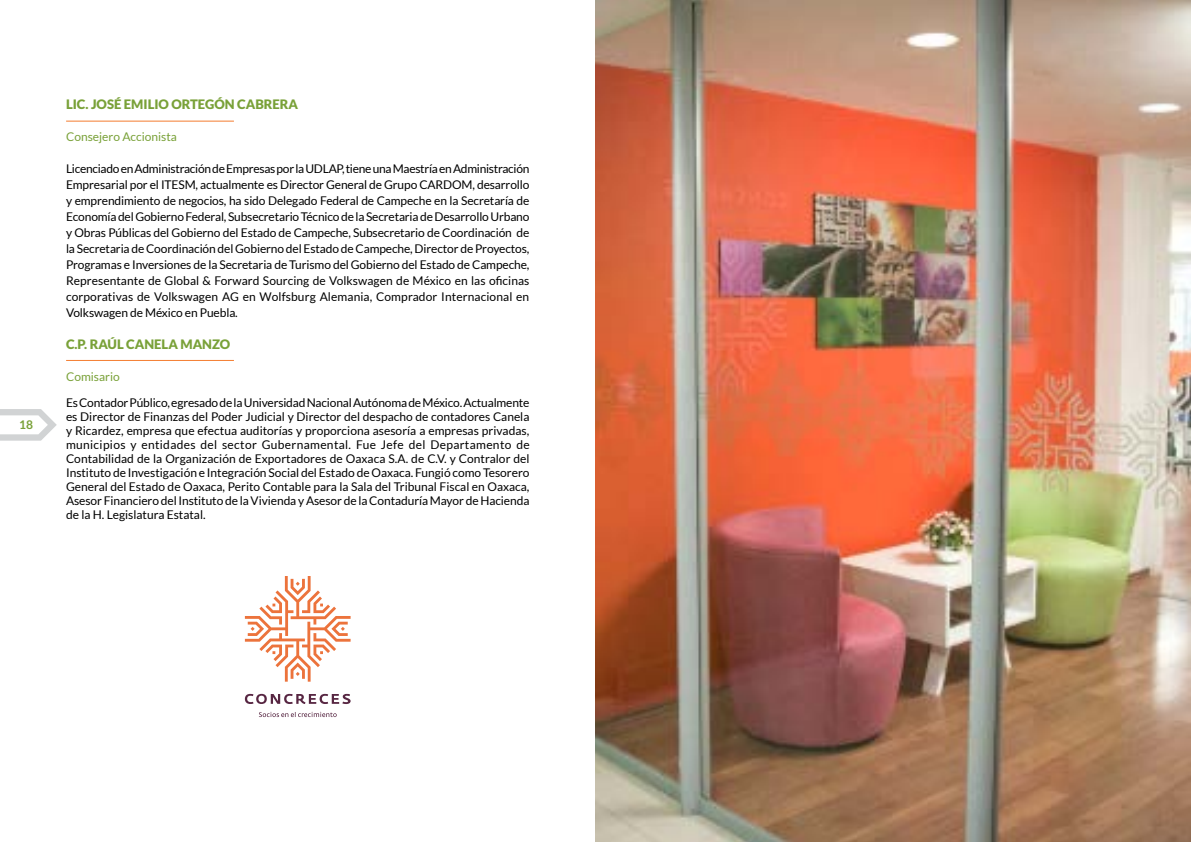
<style>
.page{position:relative;width:1191px;height:842px;background:#fff}
.page>*{position:absolute;margin:0;border:0;box-sizing:border-box;transform-origin:0 0}
.t1{font:900 13px "Lato";color:#79a138}
.t2{font:12px/16px "Lato";letter-spacing:-.005em;color:#000;text-align:justify}
.t3{font:12px "Lato";color:#79a138}
.t4{font:700 12px "Lato";color:#79a138}
</style>
<div class="page">
<svg style="left:0;top:409px;width:57px;height:32px"></svg>
<hr style="left:66px;top:360px;width:168px;height:1px;background:#f47d30">
<hr style="left:66px;top:121px;width:168px;height:1px;background:#f47d30">
<svg style="left:245px;top:576px;width:105px;height:106px"></svg>
<svg style="left:245px;top:694px;width:105px;height:10px"></svg>
<svg style="left:259px;top:712px;width:78px;height:5px"></svg>
<img style="left:595px;top:0;width:596px;height:842px">
<p class="t4" style="left:19px;top:418px;width:15px">18</p>
<p class="t1" style="left:66px;top:97px;width:85px">LIC. JOSÉ EMILIO</p>
<p class="t1" style="left:171px;top:97px;width:10px">ORTE</p>
<p class="t1" style="left:205px;top:97px;width:69px">GÓN CABRERA</p>
<p class="t3" style="left:66px;top:130px;width:112px">Consejero Accionista</p>
<p class="t2" style="left:66px;top:161px;width:465px">Licenciado en Administración de Empresas por la UDLAP, tiene una M aestría en Administración Empresarial por el ITESM, actualmente es Director General de Grupo CARDOM, desarrollo y emprendimiento de negocios, ha sido Delegado Federal de Campeche en la Secretaría de Economía del Gobierno Federal, Subsecretario Técnico de la Secretaria de Desarrollo Urbano y Obras Públicas del Gobierno del Estado de Campeche, Subsecretario de Coordinación de la Secretaria de Coordinación del Gobierno del Estado de Campeche, Director de Proyectos, Programas e Inversiones de la Secretaria de Turismo del Gobierno del Estado de Campeche, Representante de Global &amp; Forward Sourcing de Volkswagen de M éxico en las oficinas corporativas de Volkswagen AG en Wolfsburg Alemania, Comprador Internacional en Volkswagen de México en Puebla.</p>
<p class="t1" style="left:66px;top:337px;width:166px">C.P. RAÚL CAN ELA MANZO</p>
<p class="t3" style="left:66px;top:370px;width:55px">Comisario</p>
<p class="t2" style="left:66px;top:395px;width:465px;line-height:14px">Es Contador Público, egresado de la Universidad N acional Autónoma de México. Actualmente es Director de Finanzas del Poder Judicial y Director del despacho de contadores Canela y Ricardez, empresa que efectua auditorías y proporciona asesoría a empresas privadas, municipios y entidades del sector Gubernamental. Fue Jefe del Departamento de Contabilidad de la Organización de Exportadores de Oaxaca S.A. de C.V. y Contralor del Instituto de Investigación e Integración Social del Estado de Oaxaca. Fungió como Tesorero General del Estado de Oaxaca, Perito Contable para la Sala del Tribunal Fiscal en Oaxaca, Asesor Financiero del Instituto de la Vivienda y Asesor de la Contaduría M ayor de Hacienda de la H. Legislatura Estatal.</p>
</div>
